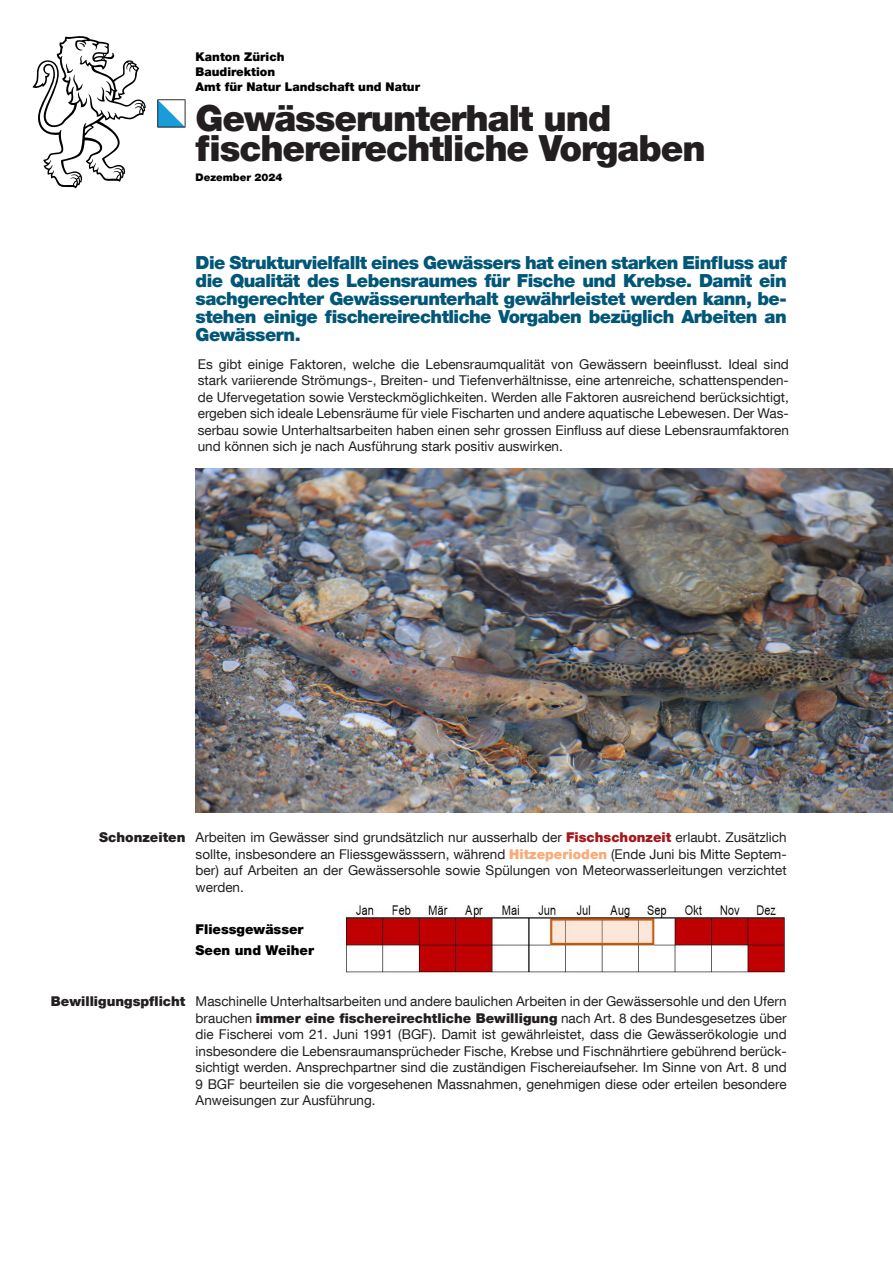
<style>
.page{position:relative;width:893px;height:1263px;background:#fff}
.page>*{position:absolute;margin:0;border:0;box-sizing:border-box;transform-origin:0 0}
.Fliesstext{font:900 36px/29.2px "Helvetica Neue LT Com";letter-spacing:-.03em;color:#231f20}
.Fliesstext-2{font:900 18px/18px "Helvetica Neue LT Com";letter-spacing:-.03em;color:#005777;text-align:justify}
.Fliesstext-3{font:13.5px/16.5px "Helvetica Neue LT Com";color:#231f20;text-align:justify}
.Fliesstext-4{font:13.5px/16.5px "Helvetica Neue LT Com Roman 2";color:#231f20;text-align:justify}
.Fliesstext-5{font:900 13.5px "Helvetica Neue LT Com";color:#231f20}
.Fliesstext-6{font:900 13.5px/21px "Helvetica Neue LT Com";color:#000001}
.t1{font:12px/15px "Helvetica Neue LT Com Blk 2";color:#000}
.Fliesstext-7{font:900 10.5px "Helvetica Neue LT Com";color:#000}
.s1{font-family:"Helvetica Neue LT Com Blk 2";font-weight:400}
.s2{font-family:"Helvetica Neue LT Com Roman 2"}
.s3{font-family:"Helvetica Neue LT Com";font-weight:900;color:#a5181b}
.s4{font-family:"Helvetica Neue LT Com"}
.s5{font-family:"Helvetica Neue LT Com";font-weight:900;color:#f9aa76}
.s6{font-weight:900}
</style>
<div class="page">
<svg style="left:157px;top:99px;width:28px;height:29px"></svg>
<svg style="left:32px;top:36px;width:114px;height:152px"></svg>
<img style="left:196px;top:469px;width:697px;height:344px">
<img style="left:339px;top:905px;width:448px;height:70px">
<p class="t1" style="left:196px;top:49px;width:226px">Kanton Zürich<br>Baudirektion<br>Amt für Natur Landschaft und Natur</p>
<p class="Fliesstext" style="left:196px;top:104px;width:512px"><span class="s1">Gewässerunterhalt und </span>fischereirechtliche Vorgaben</p>
<p class="Fliesstext-7" style="left:196px;top:171px;width:88px">Dezember 2024</p>
<p class="Fliesstext-2" style="left:196px;top:254px;width:593px">Die Strukturvielfallt eines Gewässers hat einen starken Einfluss auf die Qualität des Lebensraumes für Fische und Krebse. Damit ein sachgerechter Gewässerunterhalt gewährleistet werden kann, be&shy;stehen einige fischereirechtliche Vorgaben bezüglich Arbeiten an Gewässern.</p>
<p class="Fliesstext-3" style="left:198px;top:355px;width:593px">Es gibt einige Faktoren, welche die Lebensraumqualität von Gewässern beeinflusst. Ideal sind <span class="s2">stark variierende Strömungs-, Breiten- und Tiefenverhältnisse, eine artenreiche, schattenspenden&shy;</span>de Ufervegetation sowie Versteckmöglichkeiten. Werden alle Faktoren ausreichend berücksichtigt, ergeben sich ideale Lebensräume für viele Fischarten und andere aquatische Lebewesen. Der Was&shy;serbau sowie Unterhaltsarbeiten haben einen sehr grossen Einfluss auf diese Lebensraumfaktoren und können sich je nach Ausführung stark positiv auswirken.</p>
<p class="Fliesstext-5" style="left:99px;top:829px;width:88px">Schonzeiten</p>
<p class="Fliesstext-4" style="left:196px;top:829px;width:593px">Arbeiten im Gewässer sind grundsätzlich nur ausserhalb der <span class="s3">Fischschonzeit</span> <span class="s4">erlaubt. Zusätzlich </span>sollte, insbesondere an Fliessgewässsern, während <span class="s5">Hitzeperioden</span> (Ende Juni bis Mitte Septem&shy;<span class="s4">ber) auf Arbeiten an der Gewässersohle sowie Spülungen von Meteorwasserleitungen verzichtet werden.</span></p>
<p class="Fliesstext-6" style="left:196px;top:919px;width:120px">Fliessgewässer<br>Seen und Weiher</p>
<p class="Fliesstext-5" style="left:51px;top:993px;width:136px">Bewilligungspflicht</p>
<p class="Fliesstext-3" style="left:196px;top:993px;width:593px"><span class="s2">Maschinelle Unterhaltsarbeiten und andere baulichen Arbeiten in der Gewässersohle und den Ufern brauchen</span> <span class="s6">immer eine fischereirechtliche Bewilligung</span> nach Art. 8 des Bundesgesetzes über die Fischerei vom 21. Juni 1991 (BGF). Damit ist gewährleistet, dass die Gewässerökologie und insbesondere die Lebensraumansprücheder Fische, Krebse und Fischnährtiere gebührend berück&shy;sichtigt werden. Ansprechpartner sind die zuständigen Fischereiaufseher. Im Sinne von Art. 8 und 9 BGF beurteilen sie die vorgesehenen Massnahmen, genehmigen diese oder erteilen besondere Anweisungen zur Ausführung.</p>
</div>
